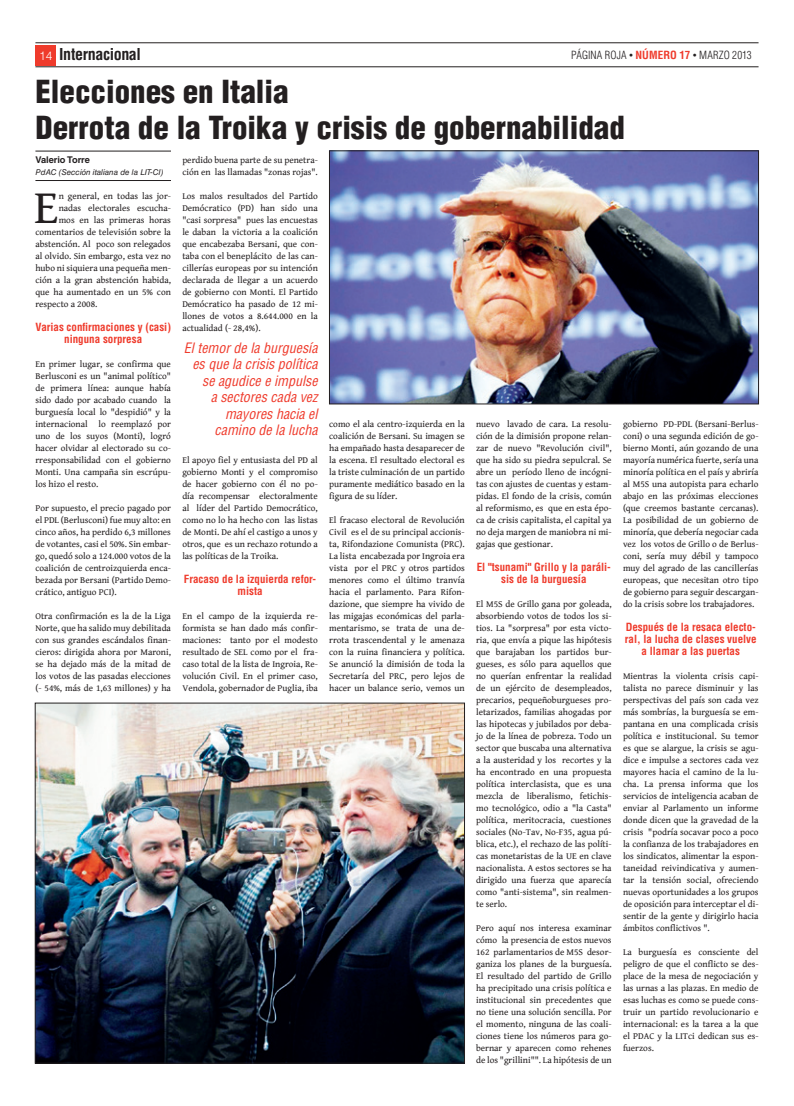
<style>
.page{position:relative;width:794px;height:1106px;background:#fff}
.page>*{position:absolute;margin:0;border:0;box-sizing:border-box;transform-origin:0 0}
.t1{font:48.3px "Gentium Book Basic";color:#231f20}
.t2{font:900 condensed 31px/36px "Helvetica LT Std";color:#231f20}
.t3{font:700 condensed 16px "Helvetica LT Std";letter-spacing:-.025em;color:#231f20}
.t4{font:italic condensed 14px/16.5px "Helvetica LT Std";color:#ef3b2c;text-align:right}
.t5{font:700 condensed 11px/12px "Helvetica LT Std";color:#ef3b2c;text-align:center}
.t6{font:300 condensed 11px "Helvetica LT Std";letter-spacing:.005em;color:#231f20}
.t7{font:9.2px/12px "Gentium Book Basic";color:#231f20;text-align:justify}
.t8{font:700 9.2px "Helvetica LT Std";letter-spacing:-.01em;color:#231f20}
.t9{font:italic 8px "Helvetica LT Std";color:#231f20}
.s1{font-weight:300;font-stretch:normal;font-size:12px;color:#fff}
.s2{font-stretch:normal;font-size:8px}
.s3{font-weight:700;color:#ef3b2c}
</style>
<div class="page">
<div style="left:36px;top:45px;width:20px;height:20px;background:#ef3b2c"></div>
<hr style="left:35px;top:67px;width:723px;height:1px;background:#231f20">
<hr style="left:35px;top:43px;width:723px;height:1px;background:#231f20">
<hr style="left:35px;top:151px;width:136px;height:1px;background:#231f20">
<hr style="left:35px;top:180px;width:136px;height:1px;background:#231f20">
<img style="left:37px;top:705px;width:426px;height:356px">
<div style="left:35px;top:703px;width:430px;height:360px;border:1px solid #231f20"></div>
<img style="left:331px;top:153px;width:426px;height:249px">
<div style="left:329px;top:151px;width:430px;height:253px;border:1px solid #231f20"></div>
<h3 class="t3" style="left:39px;top:44px;width:103px"><span class="s1">14</span> Internacional</h3>
<p class="t6" style="left:571px;top:48px;width:182px">PÁGINA ROJA <span class="s2">•</span> <span class="s3">NÚMERO 17</span> <span class="s2">•</span> MARZO 2013</p>
<h2 class="t2" style="left:35px;top:73px;width:591px">Elecciones en Italia<br>Derrota de la Troika y crisis de gobernabilidad</h2>
<p class="t8" style="left:35px;top:154px;width:56px">Valerio Torre</p>
<p class="t9" style="left:35px;top:167px;width:129px">PdAC (Sección italiana de la LIT-CI)</p>
<h1 class="t1" style="left:34px;top:171px;width:26px">E</h1>
<p class="t7" style="left:59px;top:189px;width:114px">n general, en todas las jor-</p>
<p class="t7" style="left:59px;top:201px;width:114px">nadas electorales escucha-</p>
<p class="t7" style="left:59px;top:213px;width:114px">mos en las primeras horas</p>
<p class="t7" style="left:35px;top:225px;width:137px">comentarios de televisión sobre la</p>
<p class="t7" style="left:35px;top:237px;width:137px">abstención. Al poco son relegados</p>
<p class="t7" style="left:35px;top:249px;width:137px">al olvido. Sin embargo, esta vez no</p>
<p class="t7" style="left:35px;top:261px;width:137px">hubo ni siquiera una pequeña men-</p>
<p class="t7" style="left:35px;top:273px;width:137px">ción a la gran abstención habida,</p>
<p class="t7" style="left:35px;top:285px;width:137px">que ha aumentado en un 5% con</p>
<p class="t7" style="left:35px;top:297px;width:63px">respecto a 2008.</p>
<p class="t5" style="left:35px;top:320px;width:137px">Varias confirmaciones y (casi) ninguna sorpresa</p>
<p class="t7" style="left:35px;top:357px;width:137px">En primer lugar, se confirma que Berlusconi es un "animal político" de primera línea: aunque había sido dado por acabado cuando la burguesía local lo "despidió" y la internacional lo reemplazó por uno de los suyos (Monti), logró hacer olvidar al electorado su co&shy;rresponsabilidad con el gobierno Monti. Una campaña sin escrúpu&shy;los hizo el resto.</p>
<p class="t7" style="left:35px;top:501px;width:137px">Por supuesto, el precio pagado por el PDL (Berlusconi) fue muy alto: en cinco años, ha perdido 6,3 millones de votantes, casi el 50%. Sin embar&shy;go, quedó solo a 124.000 votos de la coalición de centroizquierda enca&shy;bezada por Bersani (Partido Demo&shy;crático, antiguo PCI).</p>
<p class="t7" style="left:35px;top:609px;width:137px">Otra confirmación es la de la Liga Norte, que ha salido muy debilitada con sus grandes escándalos finan&shy;cieros: dirigida ahora por Maroni, se ha dejado más de la mitad de los votos de las pasadas elecciones (- 54%, más de 1,63 millones) y ha</p>
<p class="t7" style="left:182px;top:153px;width:137px">perdido buena parte de su penetra&shy;ción en las llamadas "zonas rojas".</p>
<p class="t7" style="left:182px;top:189px;width:137px">Los malos resultados del Partido Demócratico (PD) han sido una "casi sorpresa" pues las encuestas le daban la victoria a la coalición que encabezaba Bersani, que con&shy;taba con el beneplácito de las can&shy;cillerías europeas por su intención declarada de llegar a un acuerdo de gobierno con Monti. El Partido Demócratico ha pasado de 12 mi&shy;llones de votos a 8.644.000 en la actualidad (- 28,4%).</p>
<h3 class="t4" style="left:184px;top:339px;width:135px">El temor de la burguesía es que la crisis política se agudice e impulse<br>a sectores cada vez mayores hacia el camino de la lucha</h3>
<p class="t7" style="left:182px;top:453px;width:137px">El apoyo fiel y entusiasta del PD al gobierno Monti y el compromiso de hacer gobierno con él no po&shy;día recompensar electoralmente al líder del Partido Democrático, como no lo ha hecho con las listas de Monti. De ahí el castigo a unos y otros, que es un rechazo rotundo a las políticas de la Troika.</p>
<p class="t5" style="left:184px;top:572px;width:134px">Fracaso de la izquierda refor&shy;mista</p>
<p class="t7" style="left:182px;top:609px;width:137px">En el campo de la izquierda re&shy;formista se han dado más confir&shy;maciones: tanto por el modesto resultado de SEL como por el fra&shy;caso total de la lista de Ingroia, Re&shy;volución Civil. En el primer caso, Vendola, gobernador de Puglia, iba</p>
<p class="t7" style="left:329px;top:417px;width:137px">como el ala centro-izquierda en la coalición de Bersani. Su imagen se ha empañado hasta desaparecer de la escena. El resultado electoral es la triste culminación de un partido puramente mediático basado en la figura de su líder.</p>
<p class="t7" style="left:329px;top:513px;width:137px">El fracaso electoral de Revolución Civil es el de su principal accionis&shy;ta, Rifondazione Comunista (PRC).<br>La lista encabezada por Ingroia era vista por el PRC y otros partidos menores como el último tranvía hacia el parlamento. Para Rifon&shy;dazione, que siempre ha vivido de las migajas económicas del parla&shy;mentarismo, se trata de una de&shy;rrota trascendental y le amenaza con la ruina financiera y política.<br>Se anunció la dimisión de toda la Secretaría del PRC, pero lejos de hacer un balance serio, vemos un</p>
<p class="t7" style="left:476px;top:417px;width:137px">nuevo lavado de cara. La resolu&shy;ción de la dimisión propone relan&shy;zar de nuevo "Revolución civil", que ha sido su piedra sepulcral. Se abre un período lleno de incógni&shy;tas con ajustes de cuentas y estam&shy;pidas. El fondo de la crisis, común al reformismo, es que en esta épo&shy;ca de crisis capitalista, el capital ya no deja margen de maniobra ni mi&shy;gajas que gestionar.</p>
<p class="t5" style="left:477px;top:560px;width:136px">El "tsunami" Grillo y la paráli&shy;sis de la burguesía</p>
<p class="t7" style="left:476px;top:597px;width:137px">El M5S de Grillo gana por goleada, absorbiendo votos de todos los si&shy;tios. La "sorpresa" por esta victo&shy;ria, que envía a pique las hipótesis que barajaban los partidos bur&shy;gueses, es sólo para aquellos que no querían enfrentar la realidad de un ejército de desempleados, precarios, pequeñoburgueses pro&shy;letarizados, familias ahogadas por las hipotecas y jubilados por deba&shy;jo de la línea de pobreza. Todo un sector que buscaba una alternativa a la austeridad y los recortes y la ha encontrado en una propuesta política interclasista, que es una mezcla de liberalismo, fetichis&shy;mo tecnológico, odio a "la Casta" política, meritocracia, cuestiones sociales (No-Tav, No-F35, agua pú&shy;blica, etc.), el rechazo de las políti&shy;cas monetaristas de la UE en clave nacionalista. A estos sectores se ha dirigido una fuerza que aparecía como "anti-sistema", sin realmen&shy;te serlo.</p>
<p class="t7" style="left:476px;top:921px;width:137px">Pero aquí nos interesa examinar cómo la presencia de estos nuevos 162 parlamentarios de M5S desor&shy;ganiza los planes de la burguesía.<br>El resultado del partido de Grillo ha precipitado una crisis política e institucional sin precedentes que no tiene una solución sencilla. Por el momento, ninguna de las coali&shy;ciones tiene los números para go&shy;bernar y aparecen como rehenes de los "grillini"". La hipótesis de un</p>
<p class="t7" style="left:623px;top:417px;width:137px">gobierno PD-PDL (Bersani-Berlus&shy;coni) o una segunda edición de go&shy;bierno Monti, aún gozando de una mayoría numérica fuerte, sería una minoría política en el país y abriría al M5S una autopista para echarlo abajo en las próximas elecciones (que creemos bastante cercanas).<br>La posibilidad de un gobierno de minoría, que debería negociar cada vez los votos de Grillo o de Berlus&shy;coni, sería muy débil y tampoco muy del agrado de las cancillerías europeas, que necesitan otro tipo de gobierno para seguir descargan&shy;do la crisis sobre los trabajadores.</p>
<p class="t5" style="left:625px;top:620px;width:133px">Después de la resaca electo&shy;ral, la lucha de clases vuelve a llamar a las puertas</p>
<p class="t7" style="left:623px;top:669px;width:137px">Mientras la violenta crisis capi&shy;talista no parece disminuir y las perspectivas del país son cada vez más sombrías, la burguesía se em&shy;pantana en una complicada crisis política e institucional. Su temor es que se alargue, la crisis se agu&shy;dice e impulse a sectores cada vez mayores hacia el camino de la lu&shy;cha. La prensa informa que los servicios de inteligencia acaban de enviar al Parlamento un informe donde dicen que la gravedad de la crisis "podría socavar poco a poco la confianza de los trabajadores en los sindicatos, alimentar la espon&shy;taneidad reivindicativa y aumen&shy;tar la tensión social, ofreciendo nuevas oportunidades a los grupos de oposición para interceptar el di&shy;sentir de la gente y dirigirlo hacia ámbitos conflictivos ".</p>
<p class="t7" style="left:623px;top:945px;width:137px">La burguesía es consciente del peligro de que el conflicto se des&shy;place de la mesa de negociación y las urnas a las plazas. En medio de esas luchas es como se puede cons&shy;truir un partido revolucionario e internacional: es la tarea a la que el PDAC y la LITci dedican sus es&shy;fuerzos.</p>
</div>
